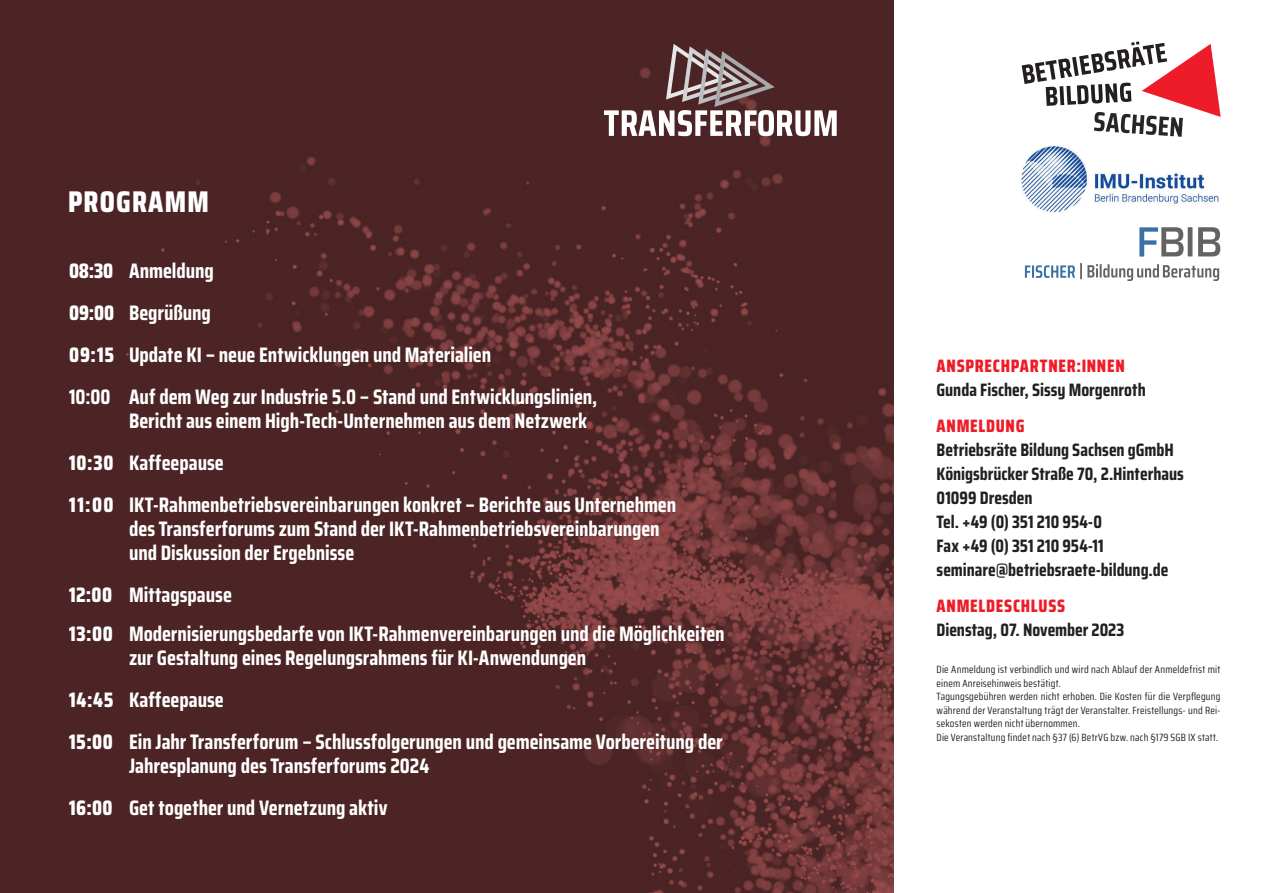
<style>
.page{position:relative;width:1263px;height:893px;background:#fff}
.page>*{position:absolute;margin:0;border:0;box-sizing:border-box;transform-origin:0 0}
.t1{font:800 30px "Saira Condensed";letter-spacing:.04em;color:#fff}
.t2{font:700 21px "Saira Condensed";letter-spacing:-.005em;color:#fff}
.t3{font:700 18px "Saira Condensed";color:#231f20}
.t4{font:800 18px "Saira Condensed";letter-spacing:.04em;color:#ee1c28}
.t5{font:10.5px/13.5px "Saira Condensed";letter-spacing:.02em;color:#231f20}
.s1{font-weight:800}
</style>
<div class="page">
<img style="left:0;top:0;width:893px;height:893px">
<img style="left:1020px;top:145px;width:199px;height:68px">
<svg style="left:1022px;top:41px;width:199px;height:96px"></svg>
<svg style="left:1139px;top:227px;width:81px;height:30px"></svg>
<svg style="left:1025px;top:263px;width:194px;height:18px"></svg>
<svg style="left:604px;top:40px;width:233px;height:96px;background:#745657"></svg>
<p class="t1" style="left:68px;top:178px;width:142px">PROGRAMM</p>
<p class="t2" style="left:69px;top:254px;width:146px"><span class="s1">08:30</span> Anmeldung</p>
<p class="t2" style="left:69px;top:296px;width:143px"><span class="s1">09:00</span> Begrüßung</p>
<p class="t2" style="left:69px;top:338px;width:424px"><span class="s1">09:15</span> Update KI – neue Entwicklungen und Materialien</p>
<p class="t2" style="left:69px;top:380px;width:530px">10:00 Auf dem Weg zur Industrie 5.0 – Stand und Entwicklungslinien,</p>
<p class="t2" style="left:129px;top:404px;width:460px">Bericht aus einem High-Tech-Unternehmen aus dem Netzwerk</p>
<p class="t2" style="left:69px;top:446px;width:156px"><span class="s1">10:30</span> Kaffeepause</p>
<p class="t2" style="left:69px;top:488px;width:609px"><span class="s1">11:00</span> IKT-Rahmenbetriebsvereinbarungen konkret – Berichte aus Unternehmen</p>
<p class="t2" style="left:129px;top:512px;width:532px">des Transferforums zum Stand der IKT-Rahmenbetriebsvereinbarungen</p>
<p class="t2" style="left:129px;top:536px;width:227px">und Diskussion der Ergebnisse</p>
<p class="t2" style="left:69px;top:578px;width:164px"><span class="s1">12:00</span> Mittagspause</p>
<p class="t2" style="left:69px;top:617px;width:657px"><span class="s1">13:00</span> Modernisierungsbedarfe von IKT-Rahmenvereinbarungen und die Möglichkeiten</p>
<p class="t2" style="left:129px;top:641px;width:459px">zur Gestaltung eines Regelungsrahmens für KI-Anwendungen</p>
<p class="t2" style="left:69px;top:683px;width:156px"><span class="s1">14:45</span> Kaffeepause</p>
<p class="t2" style="left:69px;top:725px;width:655px"><span class="s1">15:00</span> Ein Jahr Transferforum – Schlussfolgerungen und gemeinsame Vorbereitung der</p>
<p class="t2" style="left:129px;top:749px;width:302px">Jahresplanung des Transferforums 2024</p>
<p class="t2" style="left:69px;top:791px;width:320px"><span class="s1">16:00</span> Get together und Vernetzung aktiv</p>
<p class="t4" style="left:936px;top:351px;width:190px">ANSPRECHPARTNER:INNEN</p>
<p class="t3" style="left:936px;top:375px;width:211px">Gunda Fischer, Sissy Morgenroth</p>
<p class="t4" style="left:936px;top:411px;width:89px">ANMELDUNG</p>
<p class="t3" style="left:936px;top:435px;width:239px">Betriebsräte Bildung Sachsen gGmbH</p>
<p class="t3" style="left:936px;top:459px;width:249px">Königsbrücker Straße 70, 2.Hinterhaus</p>
<p class="t3" style="left:936px;top:483px;width:97px">01099 Dresden</p>
<p class="t3" style="left:936px;top:507px;width:167px">Tel. +49 (0) 351 210 954-0</p>
<p class="t3" style="left:936px;top:531px;width:169px">Fax +49 (0) 351 210 954-11</p>
<p class="t3" style="left:936px;top:555px;width:233px">seminare@betriebsraete-bildung.de</p>
<p class="t4" style="left:936px;top:591px;width:130px">ANMELDESCHLUSS</p>
<p class="t3" style="left:936px;top:615px;width:189px">Dienstag, 07. November 2023</p>
<p class="t5" style="left:936px;top:662px;width:285px">Die Anmeldung ist verbindlich und wird nach Ablauf der Anmeldefrist mit einem Anreisehinweis bestätigt.</p>
<p class="t5" style="left:936px;top:689px;width:285px;text-align:justify">Tagungsgebühren werden nicht erhoben. Die Kosten für die Verpflegung während der Veranstaltung trägt der Veranstalter. Freistellungs- und Rei&shy;sekosten werden nicht übernommen.</p>
<p class="t5" style="left:936px;top:730px;width:283px">Die Veranstaltung findet nach §37 (6) BetrVG bzw. nach §179 SGB IX statt.</p>
</div>
